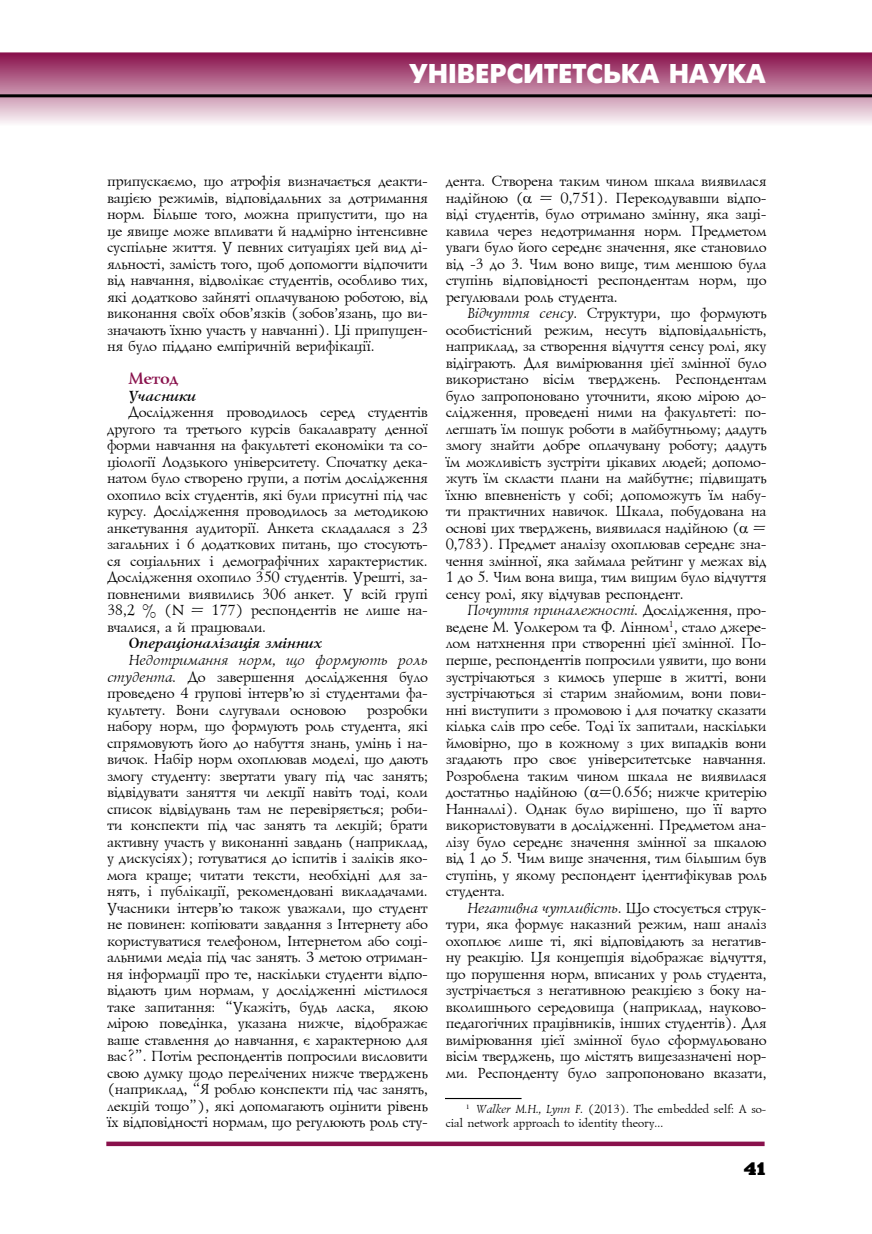
<style>
.page{position:relative;width:872px;height:1234px;background:#fff}
.page>*{position:absolute;margin:0;border:0;box-sizing:border-box;transform-origin:0 0}
.t1{font:27px "Ukrainian Futuris Extra";color:#fff}
.t2{font:18px "Ukrainian Xenia Extended";color:#000}
.t3{font:700 16.5px "Ukrainian Lazurski";color:#89114c}
.t4{font:15px/16.5px "Ukrainian Lazurski";color:#000;text-align:justify}
.t5{font:italic 700 15px "Ukrainian Lazurski";color:#000}
.t6{font:12px/14.4px "Ukrainian Lazurski";color:#000}
.s1{font-style:italic}
</style>
<div class="page">
<svg style="left:0;top:52px;width:872px;height:71px;background:#be7e9d"></svg>
<hr style="left:0;top:94px;width:872px;height:3px;background:#000">
<svg style="left:106px;top:1141px;width:658px;height:4px;background:#9a3567"></svg>
<hr style="left:445px;top:1097px;width:76px;height:1px;background:#000">
<h1 class="t1" style="left:409px;top:58px;width:358px">УНІВЕРСИТЕТСЬКА НАУКА</h1>
<p class="t4" style="left:106px;top:173px;width:322px">припускаємо, що атрофія визначається деакти&shy;вацією режимів, відповідальних за дотримання норм. Більше того, можна припустити, що на це явище може впливати й надмірно інтенсивне суспільне життя. У певних ситуаціях цей вид ді&shy;яльності, замість того, щоб допомогти відпочити від навчання, відволікає студентів, особливо тих, які додатково зайняті оплачуваною роботою, від виконання своїх обов’язків (зобов’язань, що ви&shy;значають їхню участь у навчанні). Ці припущен&shy;ня було піддано емпіричній верифікації.</p>
<p class="t3" style="left:128px;top:370px;width:51px">Метод</p>
<p class="t5" style="left:128px;top:388px;width:69px">Учасники</p>
<p class="t4" style="left:106px;top:404px;width:322px;text-indent:21px">Дослідження проводилось серед студентів другого та третього курсів бакалаврату денної форми навчання на факультеті економіки та со&shy;ціології Лодзького університету. Спочатку дека&shy;натом було створено групи, а потім дослідження охопило всіх студентів, які були присутні під час курсу. Дослідження проводилось за методикою анкетування аудиторії. Анкета складалася з 23 загальних і 6 додаткових питань, що стосують&shy;ся соціальних і демографічних характеристик.<br>Дослідження охопило 350 студентів. Урешті, за&shy;повненими виявились 306 анкет. У всій групі 38,2 % (N = 177) респондентів не лише на&shy;вчалися, а й працювали.</p>
<p class="t5" style="left:128px;top:635px;width:195px">Операціоналізація змінних</p>
<p class="t4" style="left:106px;top:652px;width:322px;text-indent:21px"><span class="s1">Недотримання норм, що формують роль студента</span>. До завершення дослідження було проведено 4 групові інтерв’ю зі студентами фа&shy;культету. Вони слугували основою</p>
<p class="t4" style="left:106px;top:701px;width:322px;text-indent:260px">розробки набору норм, що формують роль студента, які спрямовують його до набуття знань, умінь і на&shy;вичок. Набір норм охоплював моделі, що дають змогу студенту: звертати увагу під час занять; відвідувати заняття чи лекції навіть тоді, коли список відвідувань там не перевіряється; роби&shy;ти конспекти під час занять та лекцій; брати активну участь у виконанні завдань (наприклад, у дискусіях); готуватися до іспитів і заліків яко&shy;мога краще; читати тексти, необхідні для за&shy;нять, і публікації, рекомендовані викладачами.<br>Учасники інтерв’ю також уважали, що студент не повинен: копіювати завдання з Інтернету або користуватися телефоном, Інтернетом або соці&shy;альними медіа під час занять. З метою отриман&shy;ня інформації про те, наскільки студенти відпо&shy;відають цим нормам, у дослідженні містилося таке запитання: “Укажіть, будь ласка, якою мірою поведінка, указана нижче, відображає ваше ставлення до навчання, є характерною для вас?”. Потім респондентів попросили висловити свою думку щодо перелічених нижче тверджень (наприклад, “Я роблю конспекти під час занять, лекцій тощо”), які допомагають оцінити рівень їх відповідності нормам, що регулюють роль сту-</p>
<p class="t4" style="left:445px;top:173px;width:322px">дента. Створена таким чином шкала виявилася надійною ( = 0,751). Перекодувавши відпо&shy;віді студентів, було отримано змінну, яка заці&shy;кавила через недотримання норм. Предметом уваги було його середнє значення, яке становило від -3 до 3. Чим воно вище, тим меншою була ступінь відповідності респондентам норм, що регулювали роль студента.</p>
<p class="t4" style="left:445px;top:305px;width:322px;text-indent:21px"><span class="s1">Відчуття сенсу</span>. Структури, що формують особистісний режим, несуть відповідальність, наприклад, за створення відчуття сенсу ролі, яку відіграють. Для вимірювання цієї змінної було використано вісім тверджень. Респондентам було запропоновано уточнити, якою мірою до&shy;слідження, проведені ними на факультеті: по&shy;легшать їм пошук роботи в майбутньому; дадуть змогу знайти добре оплачувану роботу; дадуть їм можливість зустріти цікавих людей; допомо&shy;жуть їм скласти плани на майбутнє; підвищать їхню впевненість у собі; допоможуть їм набу&shy;ти практичних навичок. Шкала, побудована на основі цих тверджень, виявилася надійною ( = 0,783). Предмет аналізу охоплював середнє зна&shy;чення змінної, яка займала рейтинг у межах від 1 до 5. Чим вона вища, тим вищим було відчуття сенсу ролі, яку відчував респондент.</p>
<p class="t4" style="left:445px;top:602px;width:322px;text-indent:21px"><span class="s1">Почуття приналежності</span>. Дослідження, про&shy;ведене М. Уолкером та Ф. Лінном<sup>1</sup>, стало джере&shy;лом натхнення при створенні цієї змінної. По&shy;перше, респондентів попросили уявити, що вони зустрічаються з кимось уперше в житті, вони зустрічаються зі старим знайомим, вони пови&shy;нні виступити з промовою і для початку сказати кілька слів про себе. Тоді їх запитали, наскільки ймовірно, що в кожному з цих випадків вони згадають про своє університетське навчання.<br>Розроблена таким чином шкала не виявилася достатньо надійною ( =0.656; нижче критерію Нанналлі). Однак було вирішено, що її варто використовувати в дослідженні. Предметом ана&shy;лізу було середнє значення змінної за шкалою від 1 до 5. Чим вище значення, тим більшим був ступінь, у якому респондент ідентифікував роль студента.</p>
<p class="t4" style="left:445px;top:899px;width:322px;text-indent:21px"><span class="s1">Негативна чутливість</span>. Що стосується струк&shy;тури, яка формує наказний режим, наш аналіз охоплює лише ті, які відповідають за негатив&shy;ну реакцію. Ця концепція відображає відчуття, що порушення норм, вписаних у роль студента, зустрічається з негативною реакцією з боку на&shy;вколишнього середовища (наприклад, науково&shy;педагогічних працівників, інших студентів). Для вимірювання цієї змінної було сформульовано вісім тверджень, що містять вищезазначені нор&shy;ми. Респонденту було запропоновано вказати,</p>
<p class="t6" style="left:445px;top:1101px;width:322px;text-indent:21px"><sup>1</sup> <span class="s1">Walker M.H., Lynn F</span>. (2013). The embedded self: A so&shy;cial network approach to identity theory...</p>
<p class="t2" style="left:743px;top:1157px;width:24px">41</p>
</div>
